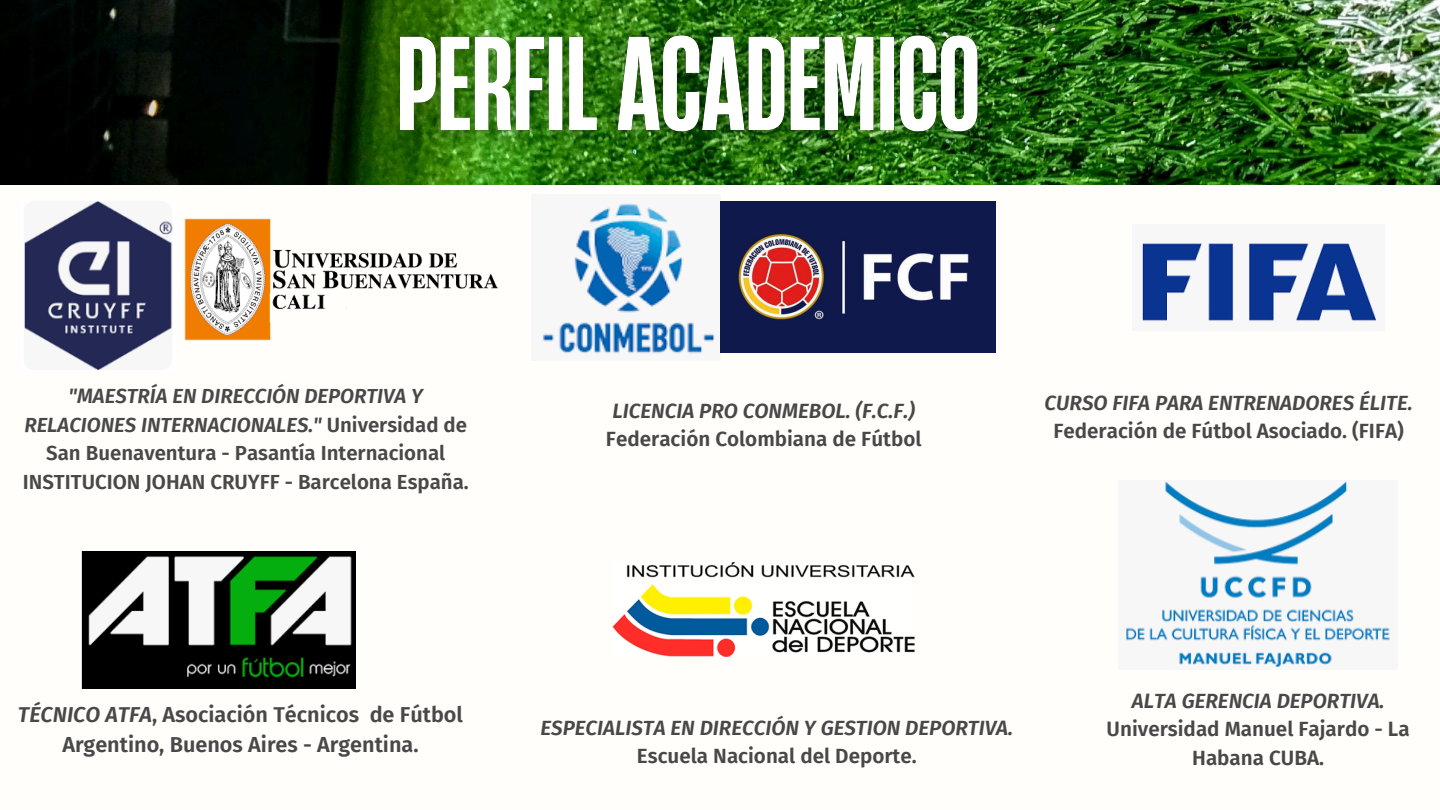
<style>
.page{position:relative;width:1440px;height:810px;background:#fffefa}
.page>*{position:absolute;margin:0;border:0;box-sizing:border-box;transform-origin:0 0}
.t1{font:600 21.6px/30px "Fira Sans";color:#484848;text-align:center}
.t2{font:600 20.6px/28.5px "Fira Sans";color:#484848;text-align:center}
.t3{font:italic 600 20.6px/28.5px "Fira Sans";color:#484848;text-align:center}
.t4{font:600 20.4px/28.5px "Fira Sans";color:#484848;text-align:center}
.s1{font-style:italic}
.s2{font-style:normal}
</style>
<div class="page">
<img style="left:0;top:0;width:1440px;height:184px">
<img style="left:542px;top:203px;width:173px;height:151px">
<img style="left:81px;top:551px;width:275px;height:138px">
<img style="left:184px;top:218px;width:314px;height:123px">
<img style="left:720px;top:201px;width:276px;height:152px">
<img style="left:612px;top:562px;width:303px;height:95px">
<img style="left:1142px;top:243px;width:235px;height:78px">
<img style="left:24px;top:201px;width:149px;height:169px">
<img style="left:1126px;top:481px;width:264px;height:186px">
<img style="left:370px;top:0;width:639px;height:167px">
<p class="t4" style="left:23px;top:382px;width:448px"><span class="s1">"MAESTRÍA EN DIRECCIÓN DEPORTIVA Y RELACIONES INTERNACIONALES."</span> Universidad de San Buenaventura - Pasantía Internacional INSTITUCION JOHAN CRUYFF - Barcelona España.</p>
<p class="t3" style="left:606px;top:396px;width:317px">LICENCIA PRO CONMEBOL. (F.C.F.)<br><span class="s2">Federación Colombiana de Fútbol</span></p>
<p class="t2" style="left:1045px;top:389px;width:370px"><span class="s1">CURSO FIFA PARA ENTRENADORES ÉLITE.<br></span>Federación de Fútbol Asociado. (FIFA)</p>
<p class="t1" style="left:18px;top:700px;width:447px"><span class="s1">TÉCNICO ATFA</span>, Asociación Técnicos de Fútbol<br>Argentino, Buenos Aires - Argentina.</p>
<p class="t3" style="left:541px;top:714px;width:474px">ESPECIALISTA EN DIRECCIÓN Y GESTION DEPORTIVA.<br><span class="s2">Escuela Nacional del Deporte.</span></p>
<p class="t2" style="left:1107px;top:687px;width:305px"><span class="s1">ALTA GERENCIA DEPORTIVA.<br></span>Universidad Manuel Fajardo - La<br>Habana CUBA.</p>
</div>
